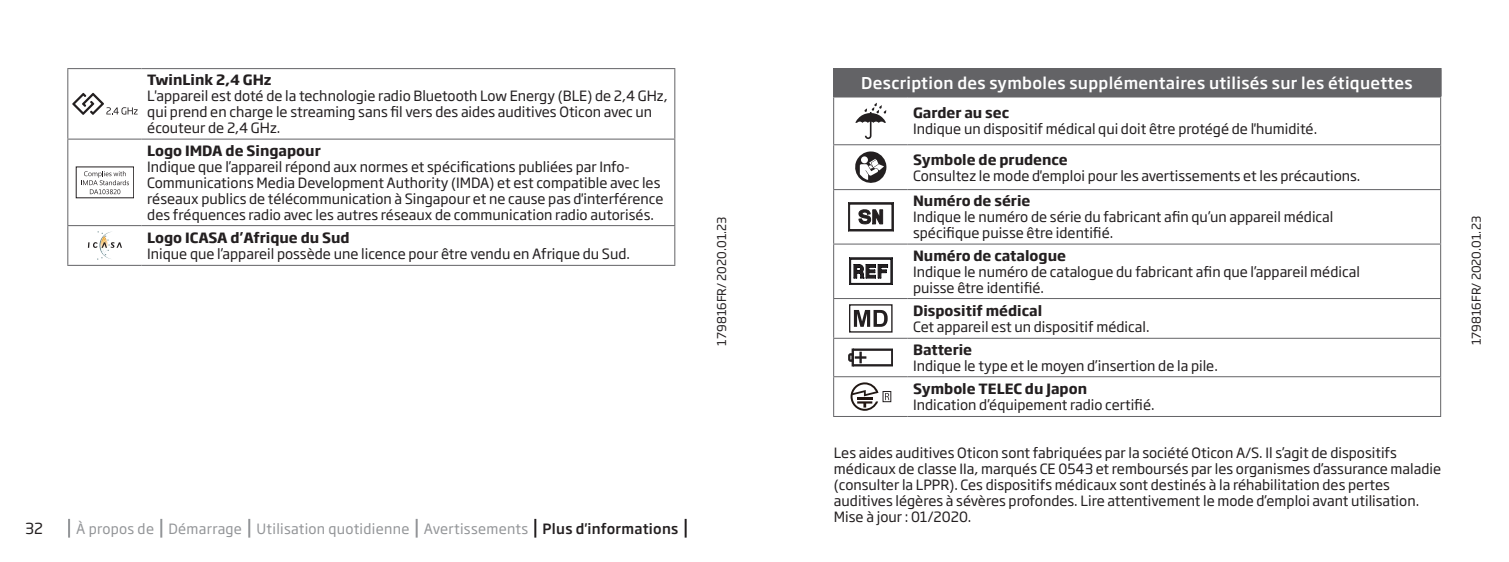
<style>
.page{position:relative;width:1509px;height:562px;background:#fff}
.page>*{position:absolute;margin:0;border:0;box-sizing:border-box;transform-origin:0 0}
.t1{font:500 16px "Soho Gothic Pro";letter-spacing:.02em;color:#fff}
.t2{font:15px "Soho Gothic Pro";color:#231f20}
.t3{font:14px/16px "Soho Gothic Pro";color:#231f20}
.t4{font:700 14px "Soho Gothic Pro";color:#231f20}
.t5{font:14px "Soho Gothic Pro";letter-spacing:.02em;color:#939598}
.t6{font:12px "Soho Gothic Pro";color:#231f20}
.s1{font-weight:500;color:#231f20}
</style>
<div class="page">
<svg style="left:68px;top:518px;width:2px;height:19px"></svg>
<svg style="left:160px;top:518px;width:2px;height:19px"></svg>
<svg style="left:248px;top:518px;width:2px;height:19px"></svg>
<svg style="left:415px;top:518px;width:2px;height:19px"></svg>
<svg style="left:534px;top:518px;width:2px;height:19px"></svg>
<svg style="left:684px;top:518px;width:2px;height:19px"></svg>
<hr style="left:67px;top:68px;width:74px;height:1px;background:#636366">
<hr style="left:67px;top:69px;width:1px;height:69px;background:#636366">
<hr style="left:141px;top:68px;width:534px;height:1px;background:#636366">
<hr style="left:674px;top:69px;width:1px;height:69px;background:#636366">
<hr style="left:67px;top:138px;width:74px;height:1px;background:#636366">
<hr style="left:67px;top:139px;width:1px;height:86px;background:#636366">
<hr style="left:141px;top:138px;width:534px;height:1px;background:#636366">
<hr style="left:674px;top:139px;width:1px;height:86px;background:#636366">
<hr style="left:67px;top:225px;width:74px;height:1px;background:#636366">
<hr style="left:67px;top:226px;width:1px;height:39px;background:#636366">
<hr style="left:141px;top:225px;width:534px;height:1px;background:#636366">
<hr style="left:674px;top:226px;width:1px;height:39px;background:#636366">
<hr style="left:67px;top:265px;width:74px;height:1px;background:#636366">
<hr style="left:141px;top:265px;width:534px;height:1px;background:#636366">
<svg style="left:72px;top:93px;width:66px;height:22px"></svg>
<svg style="left:81px;top:171px;width:48px;height:23px"></svg>
<svg style="left:88px;top:231px;width:34px;height:28px"></svg>
<div style="left:833px;top:69px;width:607px;height:28px;background:#636366"></div>
<svg style="left:834px;top:97px;width:605px;height:146px"></svg>
<hr style="left:1439px;top:69px;width:2px;height:27px;background:#636366">
<hr style="left:833px;top:298px;width:74px;height:1px;background:#636366">
<hr style="left:833px;top:299px;width:1px;height:38px;background:#636366">
<hr style="left:907px;top:298px;width:533px;height:1px;background:#636366">
<hr style="left:1439px;top:299px;width:1px;height:38px;background:#636366">
<hr style="left:833px;top:337px;width:74px;height:1px;background:#636366">
<hr style="left:907px;top:337px;width:533px;height:1px;background:#636366">
<hr style="left:833px;top:97px;width:1px;height:47px;background:#636366">
<hr style="left:1439px;top:97px;width:1px;height:47px;background:#636366">
<hr style="left:833px;top:144px;width:74px;height:1px;background:#636366">
<hr style="left:833px;top:145px;width:1px;height:44px;background:#636366">
<hr style="left:907px;top:144px;width:533px;height:1px;background:#636366">
<hr style="left:1439px;top:145px;width:1px;height:44px;background:#636366">
<hr style="left:833px;top:189px;width:74px;height:1px;background:#636366">
<hr style="left:833px;top:190px;width:1px;height:53px;background:#636366">
<hr style="left:907px;top:189px;width:533px;height:1px;background:#636366">
<hr style="left:1439px;top:190px;width:1px;height:53px;background:#636366">
<hr style="left:833px;top:243px;width:74px;height:1px;background:#636366">
<hr style="left:833px;top:244px;width:1px;height:54px;background:#636366">
<hr style="left:907px;top:243px;width:533px;height:1px;background:#636366">
<hr style="left:1439px;top:244px;width:1px;height:54px;background:#636366">
<hr style="left:833px;top:338px;width:1px;height:38px;background:#636366">
<hr style="left:1439px;top:338px;width:1px;height:38px;background:#636366">
<hr style="left:833px;top:376px;width:74px;height:1px;background:#636366">
<hr style="left:833px;top:377px;width:1px;height:38px;background:#636366">
<hr style="left:907px;top:376px;width:533px;height:1px;background:#636366">
<hr style="left:1439px;top:377px;width:1px;height:38px;background:#636366">
<hr style="left:833px;top:415px;width:74px;height:1px;background:#636366">
<hr style="left:907px;top:415px;width:533px;height:1px;background:#636366">
<hr style="left:833px;top:68px;width:74px;height:1px;background:#636366">
<hr style="left:907px;top:68px;width:534px;height:1px;background:#636366">
<svg style="left:855px;top:104px;width:30px;height:35px"></svg>
<svg style="left:855px;top:151px;width:31px;height:32px"></svg>
<svg style="left:848px;top:202px;width:45px;height:29px"></svg>
<svg style="left:849px;top:257px;width:43px;height:27px"></svg>
<div style="left:848px;top:304px;width:44px;height:28px;border:1px solid #231f20"></div>
<svg style="left:853px;top:310px;width:34px;height:16px"></svg>
<hr style="left:853px;top:349px;width:39px;height:1px;background:#231f20">
<div style="left:853px;top:364px;width:39px;height:2px;background:#231f20;border:1px solid #231f20"></div>
<svg style="left:891px;top:350px;width:1px;height:14px"></svg>
<svg style="left:848px;top:349px;width:17px;height:17px"></svg>
<svg style="left:850px;top:382px;width:28px;height:28px"></svg>
<div style="left:882px;top:391px;width:8px;height:10px;border:1px solid #231f20"></div>
<p class="t4" style="left:147px;top:69px;width:126px">TwinLink 2,4 GHz</p>
<p class="t3" style="left:147px;top:87px;width:522px">L'appareil est doté de la technologie radio Bluetooth Low Energy (BLE) de 2,4 GHz, qui prend en charge le streaming sans fil vers des aides auditives Oticon avec un écouteur de 2,4 GHz.</p>
<p class="t4" style="left:147px;top:139px;width:175px">Logo IMDA de Singapour</p>
<p class="t3" style="left:147px;top:158px;width:517px">Indique que l’appareil répond aux normes et spécifications publiées par Info-Communications Media Development Authority (IMDA) et est compatible avec les réseaux publics de télécommunication à Singapour et ne cause pas d'interférence des fréquences radio avec les autres réseaux de communication radio autorisés.</p>
<p class="t4" style="left:147px;top:226px;width:204px">Logo ICASA d’Afrique du Sud</p>
<p class="t3" style="left:147px;top:245px;width:484px">Inique que l’appareil possède une licence pour être vendu en Afrique du Sud.</p>
<p class="t2" style="left:25px;top:516px;width:19px">32</p>
<p class="t5" style="left:76px;top:517px;width:603px">À propos de Démarrage Utilisation quotidienne Avertissements <span class="s1">Plus d'informations</span></p>
<p class="t1" style="left:861px;top:70px;width:553px">Description des symboles supplémentaires utilisés sur les étiquettes</p>
<p class="t4" style="left:913px;top:102px;width:98px">Garder au sec</p>
<p class="t3" style="left:913px;top:120px;width:405px">Indique un dispositif médical qui doit être protégé de l'humidité.</p>
<p class="t4" style="left:913px;top:148px;width:156px">Symbole de prudence</p>
<p class="t3" style="left:913px;top:167px;width:449px">Consultez le mode d'emploi pour les avertissements et les précautions.</p>
<p class="t4" style="left:913px;top:190px;width:119px">Numéro de série</p>
<p class="t3" style="left:913px;top:208px;width:422px">Indique le numéro de série du fabricant afin qu’un appareil médical spécifique puisse être identifié.</p>
<p class="t4" style="left:913px;top:244px;width:154px">Numéro de catalogue</p>
<p class="t3" style="left:913px;top:263px;width:448px">Indique le numéro de catalogue du fabricant afin que l’appareil médical puisse être identifié.</p>
<p class="t4" style="left:913px;top:299px;width:131px">Dispositif médical</p>
<p class="t3" style="left:913px;top:318px;width:238px">Cet appareil est un dispositif médical.</p>
<p class="t4" style="left:913px;top:338px;width:61px">Batterie</p>
<p class="t3" style="left:913px;top:357px;width:306px">Indique le type et le moyen d’insertion de la pile.</p>
<p class="t4" style="left:913px;top:377px;width:175px">Symbole TELEC du Japon</p>
<p class="t3" style="left:913px;top:396px;width:243px">Indication d’équipement radio certifié.</p>
<p class="t3" style="left:833px;top:443px;width:608px">Les aides auditives Oticon sont fabriquées par la société Oticon A/S. Il s’agit de dispositifs médicaux de classe IIa, marqués CE 0543 et remboursés par les organismes d’assurance maladie (consulter la LPPR). Ces dispositifs médicaux sont destinés à la réhabilitation des pertes auditives légères à sévères profondes. Lire attentivement le mode d’emploi avant utilisation.<br>Mise à jour : 01/2020.</p>
<p class="t6" style="left:712px;top:345px;width:130px;rotate:-90deg">179816FR/ 2020.01.23</p>
<p class="t6" style="left:1466px;top:345px;width:130px;rotate:-90deg">179816FR/ 2020.01.23</p>
</div>
